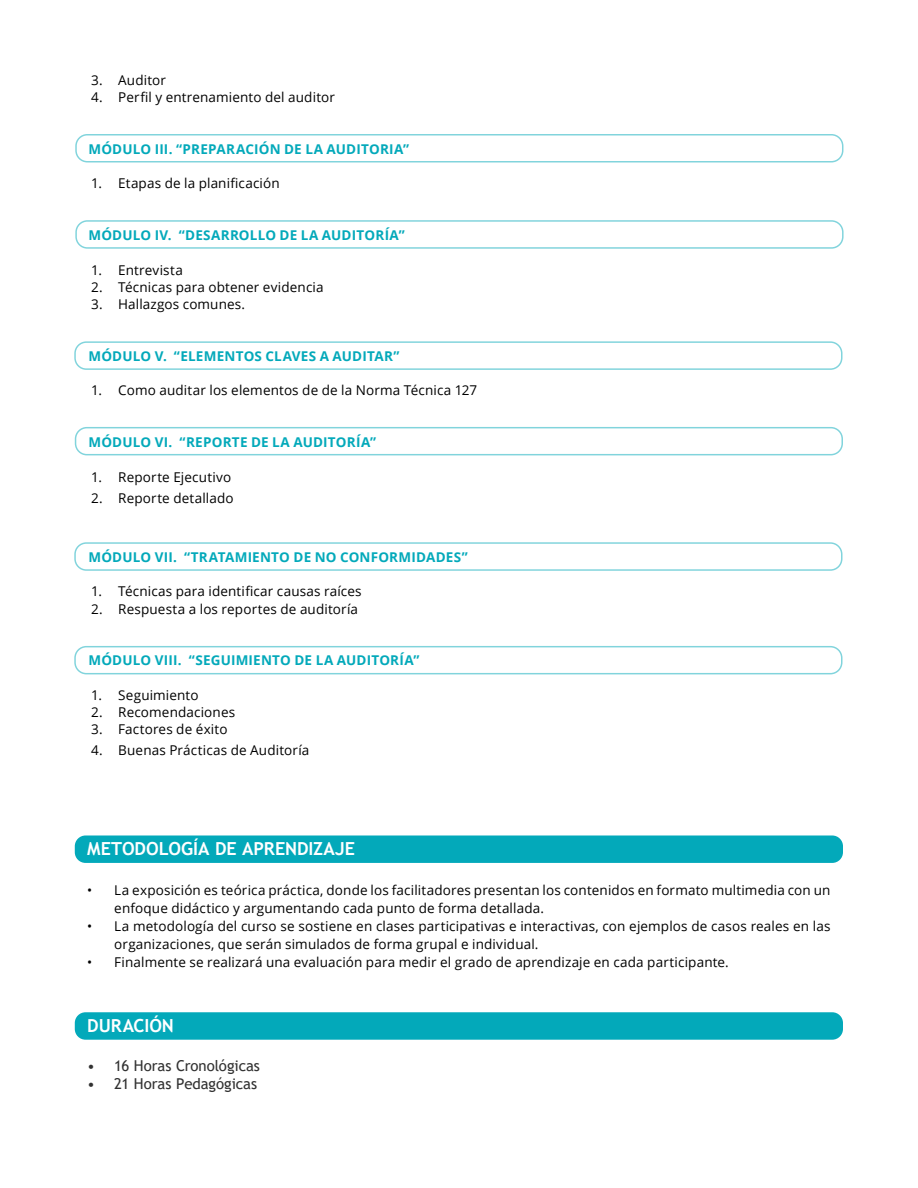
<style>
.page{position:relative;width:918px;height:1188px;background:#fff}
.page>*{position:absolute;margin:0;border:0;box-sizing:border-box;transform-origin:0 0}
.t1{font:700 18px "Trebuchet MS";color:#fff}
.t2{font:15px "Trebuchet MS";letter-spacing:-.005em;color:#323232}
.t3{font:13.5px/18px "Open Sans";letter-spacing:.01em;color:#000}
.t4{font:700 13.5px "Open Sans";letter-spacing:.01em;color:#03a9ba}
</style>
<div class="page">
<div style="left:75px;top:134px;width:768px;height:28px;border:2px solid #03a9ba;border-radius:11px"></div>
<div style="left:75px;top:220px;width:769px;height:29px;border:2px solid #03a9ba;border-radius:11px"></div>
<div style="left:74px;top:341px;width:769px;height:29px;border:2px solid #03a9ba;border-radius:11px"></div>
<div style="left:74px;top:542px;width:769px;height:29px;border:2px solid #03a9ba;border-radius:11px"></div>
<div style="left:74px;top:646px;width:769px;height:28px;border:2px solid #03a9ba;border-radius:11px"></div>
<div style="left:75px;top:427px;width:768px;height:28px;border:2px solid #03a9ba;border-radius:11px"></div>
<div style="left:75px;top:1012px;width:768px;height:28px;background:#03a9ba;border-radius:11px"></div>
<div style="left:75px;top:836px;width:768px;height:27px;background:#03a9ba;border-radius:11px"></div>
<p class="t3" style="left:91px;top:71px;width:76px">3. Auditor</p>
<p class="t3" style="left:91px;top:88px;width:245px">4. Perfil y entrenamiento del auditor</p>
<p class="t4" style="left:88px;top:139px;width:322px">MÓDULO III. “PREPARACIÓN DE LA AUDITORIA”</p>
<p class="t3" style="left:91px;top:174px;width:190px">1. Etapas de la planificación</p>
<p class="t4" style="left:88px;top:226px;width:318px">MÓDULO IV. “DESARROLLO DE LA AUDITORÍA”</p>
<p class="t3" style="left:91px;top:260px;width:93px">1. Entrevista</p>
<p class="t3" style="left:91px;top:278px;width:234px">2. Técnicas para obtener evidencia</p>
<p class="t3" style="left:91px;top:295px;width:155px">3. Hallazgos comunes.</p>
<p class="t4" style="left:88px;top:346px;width:313px">MÓDULO V. “ELEMENTOS CLAVES A AUDITAR”</p>
<p class="t3" style="left:91px;top:381px;width:388px">1. Como auditar los elementos de de la Norma Técnica 127</p>
<p class="t4" style="left:88px;top:433px;width:289px">MÓDULO VI. “REPORTE DE LA AUDITORÍA”</p>
<p class="t3" style="left:91px;top:467px;width:141px">1. Reporte Ejecutivo</p>
<p class="t3" style="left:91px;top:488px;width:144px">2. Reporte detallado</p>
<p class="t4" style="left:88px;top:547px;width:381px">MÓDULO VII. “TRATAMIENTO DE NO CONFORMIDADES”</p>
<p class="t3" style="left:91px;top:582px;width:272px">1. Técnicas para identificar causas raíces</p>
<p class="t3" style="left:91px;top:599px;width:268px">2. Respuesta a los reportes de auditoría</p>
<p class="t4" style="left:88px;top:651px;width:333px">MÓDULO VIII. “SEGUIMIENTO DE LA AUDITORÍA”</p>
<p class="t3" style="left:91px;top:686px;width:109px">1. Seguimiento</p>
<p class="t3" style="left:91px;top:703px;width:145px">2. Recomendaciones</p>
<p class="t3" style="left:91px;top:720px;width:138px">3. Factores de éxito</p>
<p class="t3" style="left:91px;top:741px;width:220px">4. Buenas Prácticas de Auditoría</p>
<h1 class="t1" style="left:87px;top:838px;width:269px">METODOLOGÍA DE APRENDIZAJE</h1>
<p class="t3" style="left:114px;top:881px;width:718px;text-indent:-27px">• La exposición es teórica práctica, donde los facilitadores presentan los contenidos en formato multimedia con un enfoque didáctico y argumentando cada punto de forma detallada.</p>
<p class="t3" style="left:114px;top:916px;width:718px;text-indent:-27px">• La metodología del curso se sostiene en clases participativas e interactivas, con ejemplos de casos reales en las organizaciones, que serán simulados de forma grupal e individual.</p>
<p class="t3" style="left:87px;top:952px;width:643px">• Finalmente se realizará una evaluación para medir el grado de aprendizaje en cada participante.</p>
<h1 class="t1" style="left:87px;top:1014px;width:88px">DURACIÓN</h1>
<p class="t2" style="left:87px;top:1056px;width:174px">• 16 Horas Cronológicas</p>
<p class="t2" style="left:87px;top:1074px;width:171px">• 21 Horas Pedagógicas</p>
</div>
